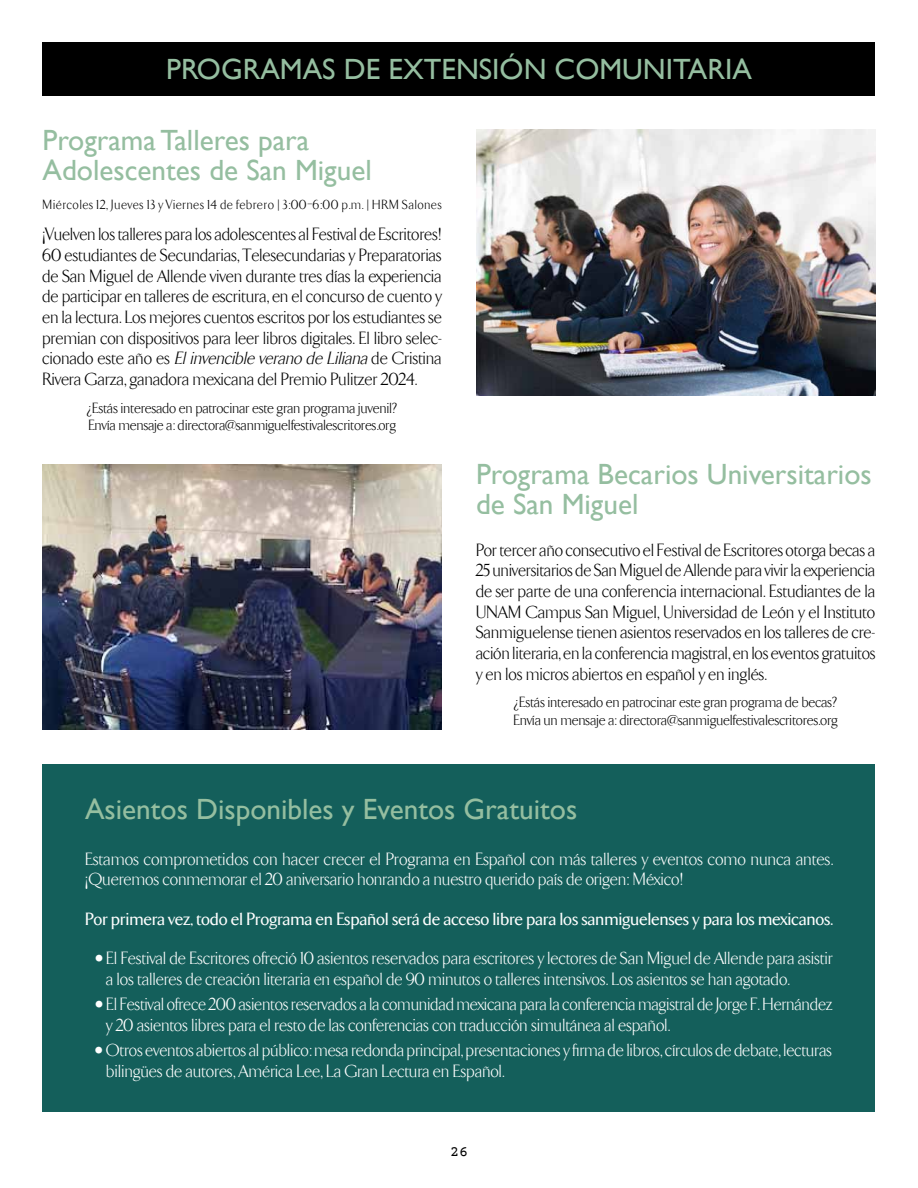
<style>
.page{position:relative;width:918px;height:1188px;background:#fff}
.page>*{position:absolute;margin:0;border:0;box-sizing:border-box;transform-origin:0 0}
.t1{font:29.25px/30px "Gill Sans";color:#95bea0}
.t2{font:300 18px/20.7px "TF Arrow";color:#000;text-align:justify}
.t3{font:300 18px/20.7px "TF Arrow";color:#fff}
.t4{font:500 18px "TF Arrow";color:#fff}
.t5{font:300 15px/17.2px "TF Arrow";color:#000}
.t6{font:15px "Courier Prime";color:#000}
.t7{font:300 13.5px "TF Arrow";letter-spacing:.045em;color:#000}
.s1{font-style:italic}
</style>
<div class="page">
<div style="left:43px;top:43px;width:832px;height:53px;background:#000"></div>
<div style="left:43px;top:764px;width:832px;height:347px;background:#145f5b"></div>
<img style="left:43px;top:464px;width:399px;height:266px">
<img style="left:476px;top:130px;width:399px;height:266px">
<h1 class="t1" style="left:166px;top:55px;width:587px">PROGRAMAS DE EXTENSIÓN COMUNITARIA</h1>
<h1 class="t1" style="left:43px;top:126px;width:331px">Programa Talleres para<br>Adolescentes de San Miguel</h1>
<p class="t7" style="left:43px;top:198px;width:401px">Miércoles 12, Jueves 13 y Viernes 14 de febrero | 3:00–6:00 p.m. | HRM Salones</p>
<p class="t2" style="left:43px;top:225px;width:401px">¡Vuelven los talleres para los adolescentes al Festival de Escritores!<br>60 estudiantes de Secundarias, Telesecundarias y Preparatorias de San Miguel de Allende viven durante tres días la experiencia de participar en talleres de escritura, en el concurso de cuento y en la lectura. Los mejores cuentos escritos por los estudiantes se premian con dispositivos para leer libros digitales. El libro selec&shy;cionado este año es <span class="s1">Elinvencible verano de Liliana</span>de Cristina Rivera Garza, ganadora mexicana del Premio Pulitzer 2024.</p>
<p class="t5" style="left:87px;top:400px;width:312px">¿Estás interesado en patrocinar este gran programa juvenil?<br>Envía mensaje a: directora@sanmiguelfestivalescritores.org</p>
<h1 class="t1" style="left:476px;top:460px;width:397px">Programa Becarios Universitarios de San Miguel</h1>
<p class="t2" style="left:476px;top:540px;width:401px">Por tercer año consecutivo el Festival de Escritores otorga becas a 25 universitarios de San Miguel de Allende para vivir la experiencia de ser parte de una conferencia internacional. Estudiantes de la UNAM Campus San Miguel, Universidad de León y el Instituto Sanmiguelense tienen asientos reservados en los talleres de cre&shy;ación literaria, en la conferencia magistral, en los eventos gratuitos y en los micros abiertos en español y en inglés.</p>
<p class="t5" style="left:513px;top:694px;width:326px">¿Estás interesado en patrocinar este gran programa de becas?<br>Envía un mensaje a: directora@sanmiguelfestivalescritores.org</p>
<h1 class="t1" style="left:85px;top:795px;width:494px">Asientos Disponibles y Eventos Gratuitos</h1>
<p class="t3" style="left:85px;top:849px;width:750px">Estamos comprometidos con hacer crecer el Programa en Español con más talleres y eventos como nunca antes. ¡Queremos conmemorar el 20 aniversario honrando a nuestro querido país de origen: México!</p>
<p class="t4" style="left:85px;top:910px;width:749px">Por primera vez, todo el Programa en Español será de acceso libre para los sanmiguelenses y para los mexicanos.</p>
<p class="t3" style="left:106px;top:949px;width:728px;text-indent:-11px">• El Festival de Escritores ofreció 10 asientos reservados para escritores y lectores de San Miguel de Allende para asistir a los talleres de creación literaria en español de 90 minutos o talleres intensivos. Los asientos se han agotado.</p>
<p class="t3" style="left:106px;top:994px;width:728px;text-indent:-11px">• El Festival ofrece 200 asientos reservados a la comunidad mexicana para la conferencia magistral de Jorge F. Hernández y 20 asientos libres para el resto de las conferencias con traducción simultánea al español.</p>
<p class="t3" style="left:106px;top:1040px;width:727px;text-indent:-11px">• Otros eventos abiertos al público: mesa redonda principal, presentaciones y firma de libros, círculos de debate, lecturas bilingües de autores, América Lee, La Gran Lectura en Español.</p>
<p class="t6" style="left:450px;top:1143px;width:19px">26</p>
</div>
